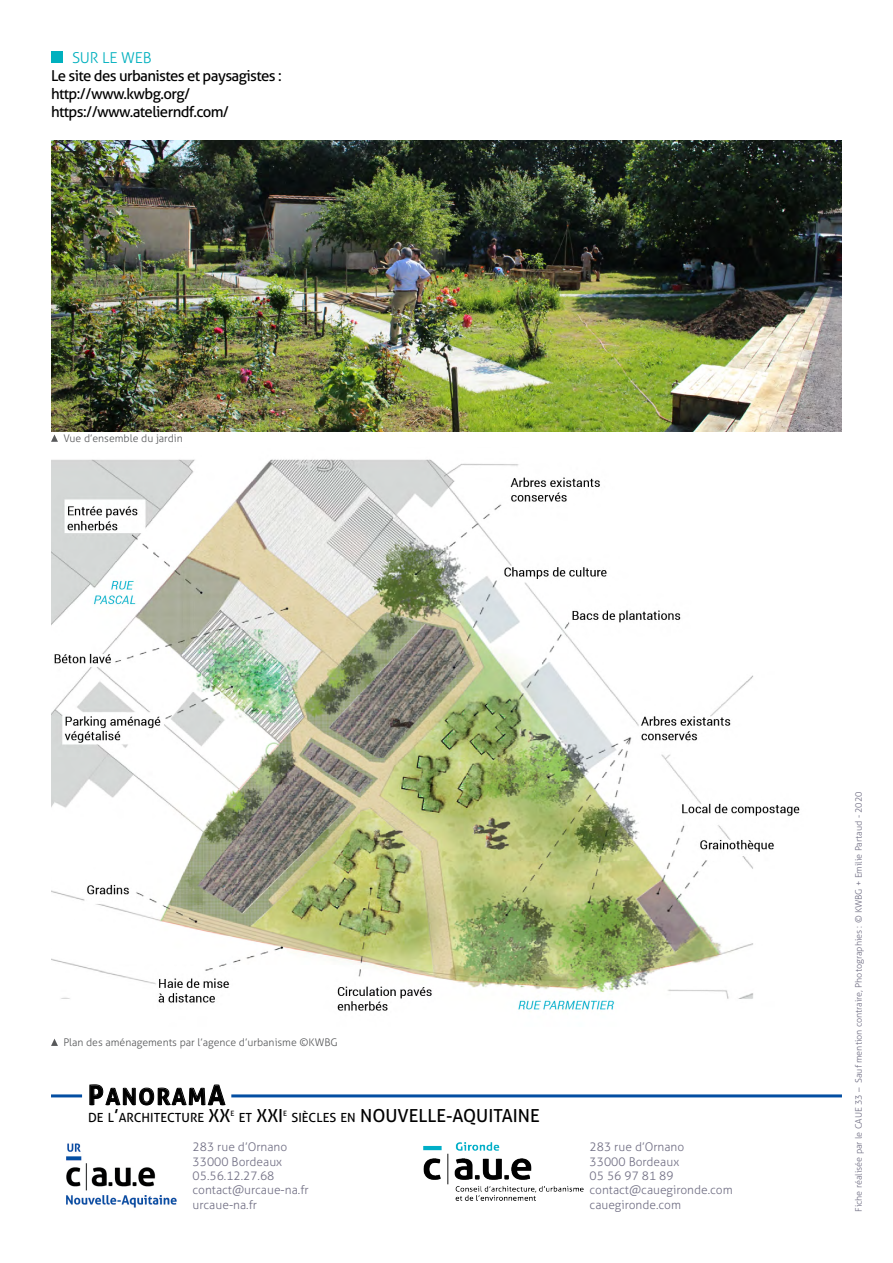
<style>
.page{position:relative;width:893px;height:1263px;background:#fff}
.page>*{position:absolute;margin:0;border:0;box-sizing:border-box;transform-origin:0 0}
.t1{font:700 22.5px "Aller";letter-spacing:.075em;color:#000}
.t2{font:18px "Aller";color:#000}
.t3{font:15px/18px "Aller";letter-spacing:-.04em;color:#000}
.t4{font:300 15px "Aller";letter-spacing:-.01em;color:#00b0be}
.t5{font:12.6px "Aller";color:#000}
.t6{font:300 12px/14.4px "Aller";color:#727085}
.t7{font:300 10.5px "Aller";color:#58595b}
.t8{font:300 9px "Aller";color:#727085}
.t9{font:7.35px "Aller";color:#000}
.s1{font-size:27px}
.s2{font-size:18px}
.s3{font-size:12.6px}
</style>
<div class="page">
<svg style="left:90px;top:1084px;width:135px;height:21px"></svg>
<hr style="left:231px;top:1094px;width:611px;height:3px;background:#034ea2">
<hr style="left:51px;top:1094px;width:31px;height:3px;background:#034ea2">
<img style="left:66px;top:1143px;width:111px;height:65px">
<img style="left:424px;top:1142px;width:160px;height:59px">
<div style="left:51px;top:51px;width:12px;height:12px;background:#00b0be"></div>
<svg style="left:51px;top:1039px;width:7px;height:7px"></svg>
<img style="left:51px;top:459px;width:749px;height:552px">
<img style="left:51px;top:140px;width:791px;height:292px">
<svg style="left:51px;top:434px;width:7px;height:8px"></svg>
<p class="t4" style="left:72px;top:49px;width:81px">sur le web</p>
<p class="t3" style="left:51px;top:67px;width:232px">Le site des urbanistes et paysagistes : http://www.kwbg.org/ https://www.atelierndf.com/</p>
<p class="t7" style="left:63px;top:432px;width:121px">Vue d’ensemble du jardin</p>
<p class="t7" style="left:63px;top:1036px;width:276px">Plan des aménagements par l’agence d’urbanisme ©KWBG</p>
<h1 class="t1" style="left:88px;top:1083px;width:139px"><span class="s1">P</span>ANORAM<span class="s1">A</span></h1>
<p class="t5" style="left:88px;top:1110px;width:144px">DE L<span class="s2">’</span>ARCHITECTURE <span class="s2">XX</span></p>
<p class="t9" style="left:231px;top:1109px;width:5px">E</p>
<h2 class="t2" style="left:239px;top:1105px;width:43px"><span class="s3">ET</span> XXI</h2>
<p class="t9" style="left:283px;top:1109px;width:5px">E</p>
<p class="t5" style="left:291px;top:1110px;width:128px">SIÈCLES EN <span class="s2">NOUVELLE</span></p>
<h2 class="t2" style="left:446px;top:1105px;width:40px">-AQUITAINE</h2>
<p class="t6" style="left:193px;top:1140px;width:118px">283 rue d’Ornano<br>33000 Bordeaux<br>05.56.12.27.68 contact@urcaue-na.fr urcaue-na.fr</p>
<p class="t6" style="left:590px;top:1140px;width:145px">283 rue d’Ornano<br>33000 Bordeaux<br>05 56 97 81 89 contact@cauegironde.com cauegironde.com</p>
<p class="t8" style="left:853px;top:1212px;width:422px;rotate:-90deg">Fiche réalisée par le CAUE 33 – Sauf mention contraire, Photographies : © KWBG + Emilie Partaud - 2020</p>
</div>
